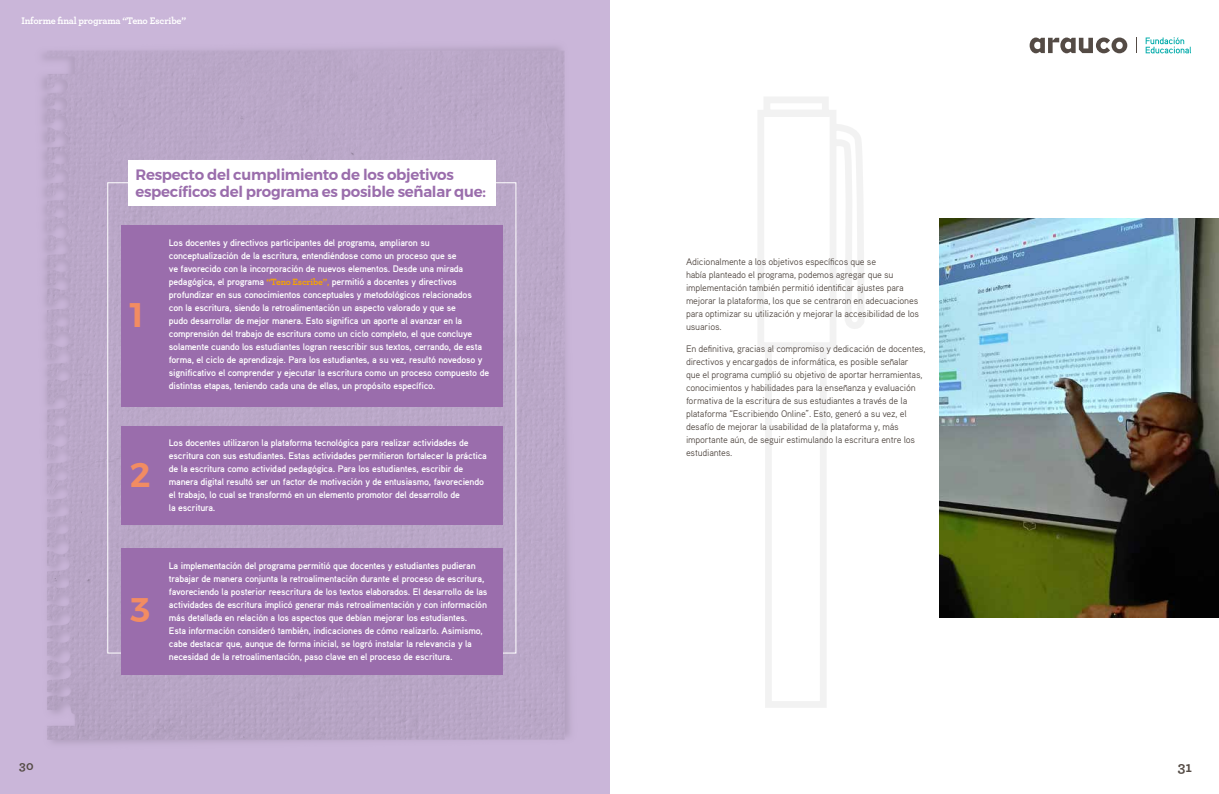
<style>
.page{position:relative;width:1219px;height:794px;background:#fff}
.page>*{position:absolute;margin:0;border:0;box-sizing:border-box;transform-origin:0 0}
.t1{font:600 34px "Montserrat";color:#f28c62}
.t2{font:600 15px/17px "Montserrat";letter-spacing:-.02em;color:#9a6dac}
.t3{font:700 15px "Archer";color:#544b45}
.t4{font:700 13px "Archer";color:#544b45}
.t5{font:700 10px "Archer";letter-spacing:-.02em;color:#fff}
.t6{font:700 9.5px/13px "Aaux Pro OT";letter-spacing:-.02em;color:#fff}
.t7{font:9.5px/13px "Aaux Pro OT";letter-spacing:-.02em;color:#544b45}
.s1{font-family:"Archer";color:#f7a400}
.s2{color:#f7a400}
</style>
<div class="page">
<div style="left:0;top:0;width:609px;height:794px;background:#cab6d9"></div>
<img style="left:42px;top:47px;width:528px;height:696px">
<svg style="left:758px;top:97px;width:106px;height:611px"></svg>
<svg style="left:1030px;top:38px;width:97px;height:15px"></svg>
<svg style="left:1146px;top:37px;width:45px;height:16px"></svg>
<svg style="left:1136px;top:38px;width:1px;height:15px"></svg>
<img style="left:940px;top:218px;width:279px;height:399px">
<div style="left:121px;top:225px;width:382px;height:181px;background:#9a6dac"></div>
<div style="left:121px;top:426px;width:382px;height:98px;background:#9a6dac"></div>
<div style="left:121px;top:548px;width:382px;height:127px;background:#9a6dac"></div>
<div style="left:128px;top:160px;width:368px;height:45px;background:#fff"></div>
<p class="t5" style="left:22px;top:12px;width:166px">Informe final programa “Teno Escribe”</p>
<h2 class="t2" style="left:135px;top:167px;width:352px">Respecto del cumplimiento de los objetivos específicos del programa es posible señalar que:</h2>
<p class="t6" style="left:169px;top:235px;width:322px">Los docentes y directivos participantes del programa, ampliaron su conceptualización de la escritura, entendiéndose como un proceso que se<br>ve favorecido con la incorporación de nuevos elementos. Desde una mirada pedagógica, el programa <span class="s1">“Teno Escribe”</span><span class="s2">,</span> permitió a docentes y directivos profundizar en sus conocimientos conceptuales y metodológicos relacionados<br>con la escritura, siendo la retroalimentación un aspecto valorado y que se<br>pudo desarrollar de mejor manera. Esto significa un aporte al avanzar en la comprensión del trabajo de escritura como un ciclo completo, el que concluye solamente cuando los estudiantes logran reescribir sus textos, cerrando, de esta forma, el ciclo de aprendizaje. Para los estudiantes, a su vez, resultó novedoso y significativo el comprender y ejecutar la escritura como un proceso compuesto de distintas etapas, teniendo cada una de ellas, un propósito específico.</p>
<h1 class="t1" style="left:130px;top:288px;width:15px">1</h1>
<h1 class="t1" style="left:130px;top:448px;width:22px">2</h1>
<p class="t6" style="left:169px;top:436px;width:320px">Los docentes utilizaron la plataforma tecnológica para realizar actividades de escritura con sus estudiantes. Estas actividades permitieron fortalecer la práctica de la escritura como actividad pedagógica. Para los estudiantes, escribir de manera digital resultó ser un factor de motivación y de entusiasmo, favoreciendo el trabajo, lo cual se transformó en un elemento promotor del desarrollo de<br>la escritura.</p>
<h1 class="t1" style="left:130px;top:583px;width:22px">3</h1>
<p class="t6" style="left:169px;top:558px;width:320px">La implementación del programa permitió que docentes y estudiantes pudieran trabajar de manera conjunta la retroalimentación durante el proceso de escritura, favoreciendo la posterior reescritura de los textos elaborados. El desarrollo de las actividades de escritura implicó generar más retroalimentación y con información más detallada en relación a los aspectos que debían mejorar los estudiantes.<br>Esta información consideró también, indicaciones de cómo realizarlo. Asimismo, cabe destacar que, aunque de forma inicial, se logró instalar la relevancia y la necesidad de la retroalimentación, paso clave en el proceso de escritura.</p>
<p class="t7" style="left:686px;top:255px;width:235px">Adicionalmente a los objetivos específicos que se<br>había planteado el programa, podemos agregar que su implementación también permitió identificar ajustes para mejorar la plataforma, los que se centraron en adecuaciones para optimizar su utilización y mejorar la accesibilidad de los usuarios.</p>
<p class="t7" style="left:686px;top:342px;width:241px">En definitiva, gracias al compromiso y dedicación de docentes, directivos y encargados de informática, es posible señalar que el programa cumplió su objetivo de aportar herramientas, conocimientos y habilidades para la enseñanza y evaluación formativa de la escritura de sus estudiantes a través de la plataforma “Escribiendo Online”. Esto, generó a su vez, el desafío de mejorar la usabilidad de la plataforma y, más importante aún, de seguir estimulando la escritura entre los estudiantes.</p>
<h3 class="t4" style="left:19px;top:755px;width:16px">30</h3>
<h2 class="t3" style="left:1178px;top:755px;width:16px">31</h2>
</div>
